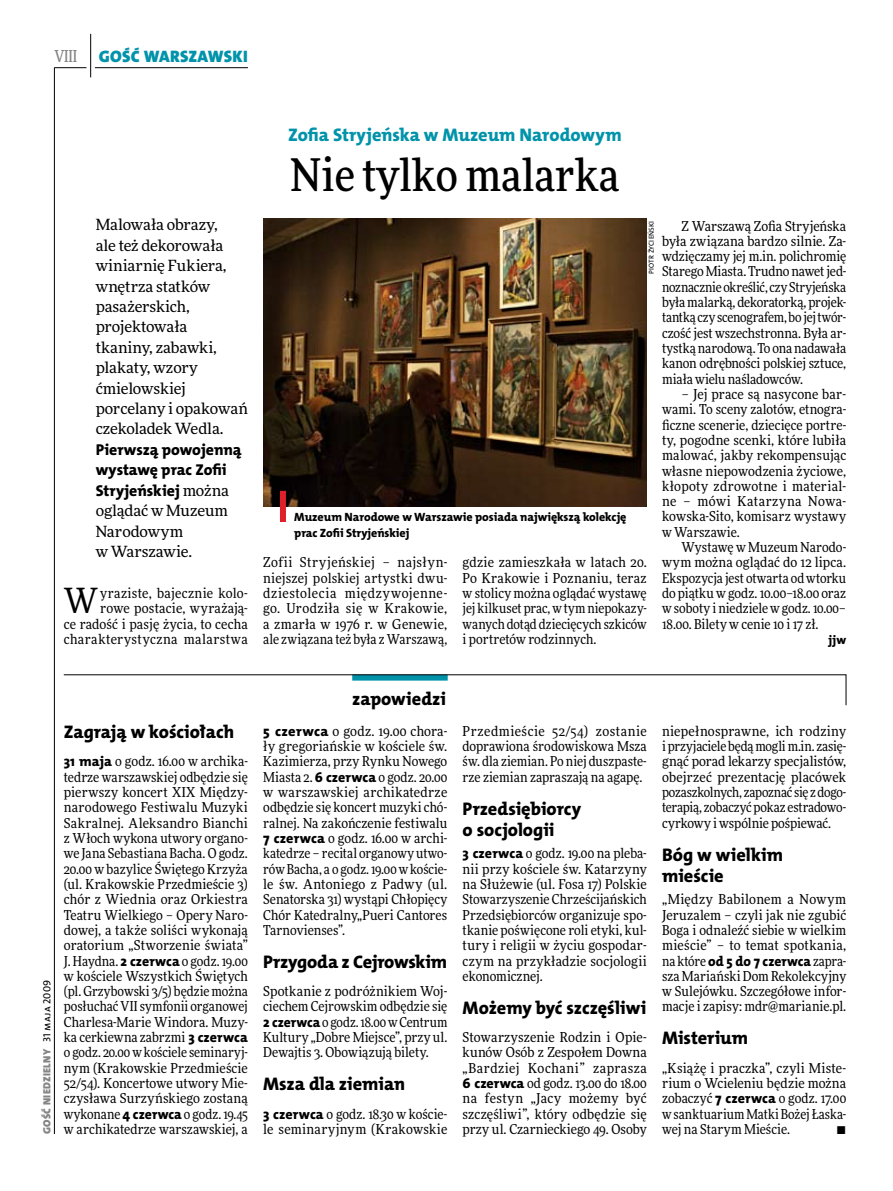
<style>
.page{position:relative;width:893px;height:1191px;background:#fff}
.page>*{position:absolute;margin:0;border:0;box-sizing:border-box;transform-origin:0 0}
.t1{font:500 45px "Freeday Narrow";color:#000}
.t2{font:34.8px "Freeday Narrow News";color:#000}
.t3{font:18.3px/21.6px "The Mix HP8 Ex Bld";color:#000}
.t4{font:18.3px "The Mix HP8 Ex Bld";letter-spacing:-.005em;color:#0093aa}
.t5{font:16.65px "The Mix HP9 Blk";letter-spacing:.02em;color:#0093aa}
.t6{font:500 16.5px "Freeday Narrow";color:#858486;scale:.9 1}
.t7{font:15.75px/20.4px "The Mix HP8 Ex Bld";letter-spacing:-.005em;color:#000}
.t8{font:15.45px/20.4px "Freeday News";letter-spacing:-.01em;color:#000}
.t9{font:13.65px/15.3px "Freeday Narrow News";letter-spacing:.005em;color:#000;text-align:justify}
.t10{font:12.3px "The Mix HP8 Ex Bld";color:#000}
.t11{font:12px/15.3px "The Mix HP8 Ex Bld";letter-spacing:-.005em;color:#000}
.t12{font:10.5px "The Mix HP9 Blk";letter-spacing:.025em;color:#858486}
.t13{font:7.2px "The Mix HP5 Plain";letter-spacing:.015em;color:#000}
.s1{font-family:"Freeday News";font-size:15.45px}
.s2{font-family:"The Mix HP5 Plain";color:#000}
.s3{font-family:"The Mix HP8 Ex Bld";font-size:13.95px}
</style>
<div class="page">
<hr style="left:54px;top:67px;width:1px;height:1067px;background:#000">
<hr style="left:90px;top:34px;width:1px;height:43px;background:#000">
<hr style="left:54px;top:67px;width:32px;height:1px;background:#000">
<hr style="left:95px;top:67px;width:153px;height:1px;background:#000">
<img style="left:263px;top:218px;width:384px;height:288px">
<div style="left:280px;top:491px;width:6px;height:31px;background:#df1f2a"></div>
<svg style="left:63px;top:674px;width:783px;height:31px"></svg>
<p class="t6" style="left:54px;top:46px;width:27px">VIII</p>
<p class="t5" style="left:99px;top:46px;width:150px">GOŚĆ WARSZAWSKI</p>
<p class="t8" style="left:96px;top:214px;width:154px">Malowała obrazy,<br>ale też dekorowała winiarnię Fukiera, wnętrza statków pasażerskich, projektowała tkaniny, zabawki, plakaty, wzory ćmielowskiej porcelany i opakowań czekoladek Wedla.</p>
<p class="t7" style="left:96px;top:439px;width:148px">Pierwszą powojenną wystawę prac Zofii<br>Stryjeńskiej <span class="s1">można</span></p>
<p class="t8" style="left:96px;top:500px;width:134px">oglądać w Muzeum<br>Narodowym<br>w Warszawie.</p>
<h2 class="t2" style="left:64px;top:579px;width:36px">W</h2>
<p class="t9" style="left:64px;top:585px;width:186px;text-align:right">yraziste, bajecznie kolo-<br>rowe postacie, wyrażają-<br>ce radość i pasję życia, to cecha charakterystyczna malarstwa</p>
<h3 class="t4" style="left:288px;top:123px;width:335px">Zofia Stryjeńska w Muzeum Narodowym</h3>
<h1 class="t1" style="left:290px;top:147px;width:330px">Nie tylko malarka</h1>
<p class="t9" style="left:662px;top:218px;width:186px;text-indent:20px">Z Warszawą Zofia Stryjeńska była związana bardzo silnie. Za&shy;wdzięczamy jej m.in. polichromię Starego Miasta. Trudno nawet jed&shy;noznacznie określić, czy Stryjeńska była malarką, dekoratorką, projek&shy;tantką czy scenografem, bo jejtwór&shy;czość jest wszechstronna. Była ar&shy;tystką narodową. To ona nadawała kanon odrębności polskiej sztuce, miała wielu naśladowców.</p>
<p class="t9" style="left:662px;top:386px;width:186px;text-indent:20px">– Jej prace są nasycone bar&shy;wami. To sceny zalotów, etnogra&shy;ficzne scenerie, dziecięce portre&shy;ty, pogodne scenki, które lubiła malować, jakby rekompensując własne niepowodzenia życiowe, kłopoty zdrowotne i material&shy;ne – mówi Katarzyna Nowa&shy;kowska-Sito, komisarz wystawy w Warszawie.</p>
<p class="t9" style="left:662px;top:539px;width:186px;text-indent:20px">Wystawę w Muzeum Narodo&shy;wym można oglądać do 12 lipca.<br>Ekspozycja jest otwarta od wtorku do piątku w godz. 10.00–18.00 oraz w soboty i niedziele w godz. 10.00– 18.00. Bilety w cenie 10 i 17 zł.</p>
<p class="t10" style="left:828px;top:632px;width:19px">jjw</p>
<p class="t13" style="left:647px;top:274px;width:55px;rotate:-90deg">Piotr Życieński</p>
<p class="t11" style="left:294px;top:510px;width:334px">Muzeum Narodowe w Warszawie posiada największą kolekcję prac Zofii Stryjeńskiej</p>
<p class="t9" style="left:263px;top:555px;width:186px">Zofii Stryjeńskiej – najsłyn&shy;niejszej polskiej artystki dwu&shy;dziestolecia międzywojenne&shy;go. Urodziła się w Krakowie, a zmarła w 1976 r. w Genewie, ale związana też była z Warszawą,</p>
<p class="t9" style="left:463px;top:555px;width:186px">gdzie zamieszkała w latach 20.<br>Po Krakowie i Poznaniu, teraz w stolicy można oglądać wystawę jej kilkuset prac, w tym niepokazy&shy;wanych dotąd dziecięcych szkiców i portretów rodzinnych.</p>
<p class="t12" style="left:40px;top:1134px;width:156px;rotate:-90deg">GOŚĆ NIEDZIELNY <span class="s2">31 maja 2009</span></p>
<h3 class="t3" style="left:64px;top:721px;width:172px">Zagrają w kościołach</h3>
<p class="t9" style="left:64px;top:754px;width:186px"><span class="s3">31 maja</span> o godz. 16.00 w archika&shy;tedrze warszawskiej odbędzie się pierwszy koncert XIX Między&shy;narodowego Festiwalu Muzyki Sakralnej. Aleksandro Bianchi z Włoch wykona utwory organo&shy;we Jana Sebastiana Bacha. Ogodz.<br>20.00 w bazylice Świętego Krzyża (ul. Krakowskie Przedmieście 3) chór z Wiednia oraz Orkiestra Teatru Wielkiego – Opery Naro&shy;dowej, a także soliści wykonają oratorium „Stworzenie świata” J.Haydna. <span class="s3">2 czerwca</span> o godz. 19.00 w kościele Wszystkich Świętych (pl. Grzybowski 3/5) będzie można posłuchać VII symfonii organowej Charlesa-Marie Windora. Muzy&shy;ka cerkiewna zabrzmi <span class="s3">3 czerwca </span>o godz. 20.00 w kościele seminaryj&shy;nym (Krakowskie Przedmieście 52/54). Koncertowe utwory Mie&shy;czysława Surzyńskiego zostaną wykonane <span class="s3">4 czerwca</span> o godz. 19.45 w archikatedrze warszawskiej, a</p>
<h3 class="t3" style="left:352px;top:688px;width:95px">zapowiedzi</h3>
<p class="t9" style="left:263px;top:723px;width:186px"><span class="s3">5 czerwca</span> o godz. 19.00 chora&shy;ły gregoriańskie w kościele św.<br>Kazimierza, przy Rynku Nowego Miasta 2. <span class="s3">6 czerwca</span> o godz. 20.00 w warszawskiej archikatedrze odbędzie się koncert muzyki chó&shy;ralnej. Na zakończenie festiwalu <span class="s3">7 czerwca</span> o godz. 16.00 w archi&shy;katedrze – recital organowy utwo&shy;rów Bacha, a o godz. 19.00 w koście&shy;le św. Antoniego z Padwy (ul.<br>Senatorska 31) wystąpi Chłopięcy Chór Katedralny„Pueri Cantores Tarnovienses”.</p>
<h3 class="t3" style="left:263px;top:951px;width:186px">Przygoda z Cejrowskim</h3>
<p class="t9" style="left:263px;top:983px;width:186px">Spotkanie z podróżnikiem Woj&shy;ciechem Cejrowskim odbędzie się <span class="s3">2 czerwca</span> o godz. 18.00 wCentrum Kultury „Dobre Miejsce”, przy ul.<br>Dewajtis 3. Obowiązują bilety.</p>
<h3 class="t3" style="left:263px;top:1073px;width:143px">Msza dla ziemian</h3>
<p class="t9" style="left:263px;top:1106px;width:186px"><span class="s3">3 czerwca</span> o godz. 18.30 w koście&shy;le seminaryjnym (Krakowskie</p>
<p class="t9" style="left:463px;top:723px;width:186px">Przedmieście 52/54) zostanie doprawiona środowiskowa Msza św. dla ziemian. Po niej duszpaste&shy;rze ziemian zapraszają na agapę.</p>
<h3 class="t3" style="left:463px;top:798px;width:120px">Przedsiębiorcy o socjologii</h3>
<p class="t9" style="left:463px;top:845px;width:186px"><span class="s3">3 czerwca</span> o godz. 19.00 na pleba&shy;nii przy kościele św. Katarzyny na Służewie (ul. Fosa 17) Polskie Stowarzyszenie Chrześcijańskich Przedsiębiorców organizuje spo&shy;tkanie poświęcone roli etyki, kul&shy;tury i religii w życiu gospodar&shy;czym na przykładzie socjologii ekonomicznej.</p>
<h3 class="t3" style="left:463px;top:997px;width:185px">Możemy być szczęśliwi</h3>
<p class="t9" style="left:463px;top:1029px;width:186px">Stowarzyszenie Rodzin i Opie&shy;kunów Osób z Zespołem Downa „Bardziej Kochani” zaprasza <span class="s3">6 czerwca</span> od godz. 13.00 do 18.00 na festyn „Jacy możemy być szczęśliwi”, który odbędzie się przy ul. Czarnieckiego 49. Osoby</p>
<p class="t9" style="left:662px;top:723px;width:186px">niepełnosprawne, ich rodziny i przyjaciele będą mogli m.in. zasię&shy;gnąć porad lekarzy specjalistów, obejrzeć prezentację placówek pozaszkolnych, zapoznać się zdogo&shy;terapią, zobaczyć pokaz estradowo&shy;cyrkowy i wspólnie pośpiewać.</p>
<h3 class="t3" style="left:662px;top:843px;width:123px">Bóg w wielkim mieście</h3>
<p class="t9" style="left:662px;top:891px;width:186px">„Między Babilonem a Nowym Jeruzalem – czyli jak nie zgubić Boga i odnaleźć siebie w wielkim mieście” – to temat spotkania, na które <span class="s3">od 5 do 7 czerwca</span> zapra&shy;sza Mariański Dom Rekolekcyjny w Sulejówku. Szczegółowe infor&shy;macje i zapisy: mdr@marianie.pl.</p>
<h3 class="t3" style="left:662px;top:1027px;width:88px">Misterium</h3>
<p class="t9" style="left:662px;top:1060px;width:186px">„Książę i praczka”, czyli Miste&shy;rium o Wcieleniu będzie można zobaczyć <span class="s3">7 czerwca</span> o godz. 17.00 w sanktuarium Matki Bożej Łaska&shy;wej na Starym Mieście.</p>
<p class="t9" style="left:837px;top:1121px;width:11px">•</p>
</div>
